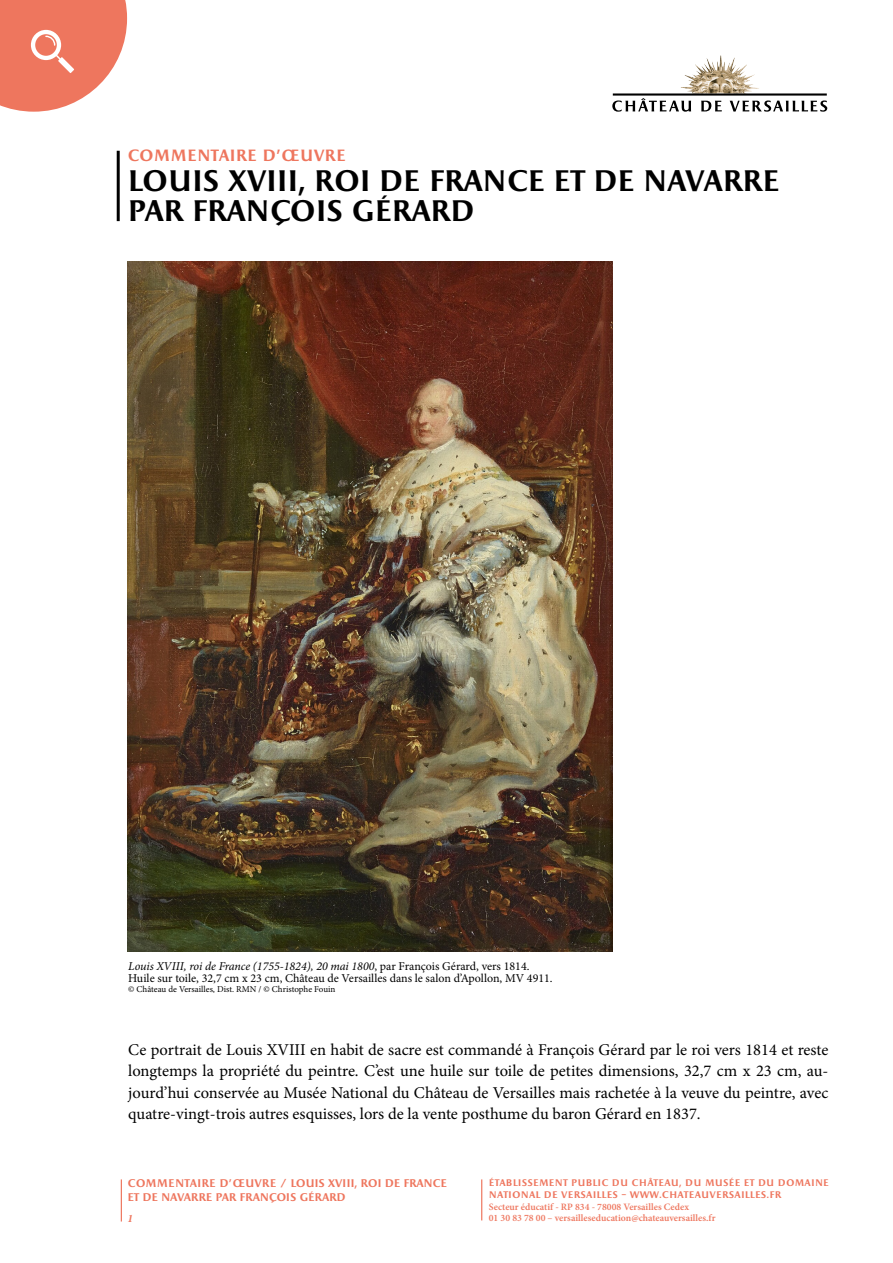
<style>
.page{position:relative;width:893px;height:1263px;background:#fff}
.page>*{position:absolute;margin:0;border:0;box-sizing:border-box;transform-origin:0 0}
.t1{font:700 30px/30px "Apollon";letter-spacing:-.03em;color:#000}
.t2{font:16.5px/21px "Minion Pro";color:#000;text-align:justify}
.t3{font:700 16.5px "Apollon";color:#ee765e}
.t4{font:12px/12px "Minion Pro";color:#000}
.t5{font:700 11.25px/13.5px "Apollon";letter-spacing:-.03em;color:#ee765e}
.t6{font:italic 700 11.25px "Minion Pro";color:#ee765e}
.t7{font:600 9.75px/11.7px "Minion Pro";color:#ee765e}
.t8{font:700 9.6px/11.7px "Apollon";letter-spacing:.015em;color:#ee765e}
.t9{font:9px "Minion Pro";color:#000}
.s1{font-style:italic}
</style>
<div class="page">
<img style="left:681px;top:55px;width:78px;height:38px">
<svg style="left:612px;top:93px;width:215px;height:19px"></svg>
<hr style="left:121px;top:1179px;width:1px;height:42px;background:#ee765e">
<hr style="left:481px;top:1179px;width:1px;height:41px;background:#ee765e">
<svg style="left:0;top:0;width:127px;height:112px"></svg>
<hr style="left:117px;top:151px;width:3px;height:70px;background:#000">
<img style="left:128px;top:262px;width:484px;height:689px">
<p class="t3" style="left:127px;top:146px;width:220px">COMMENTAIRE D’ŒUVRE</p>
<h1 class="t1" style="left:127px;top:168px;width:654px">LOUIS XVIII, ROI DE FRANCE ET DE NAVARRE<br>PAR FRANÇOIS GÉRARD</h1>
<p class="t4" style="left:128px;top:960px;width:426px"><span class="s1">Louis XVIII, roi de France (1755-1824), 20 mai 1800</span>, par François Gérard, vers 1814.<br>Huile sur toile, 32,7 cm x 23 cm, Château de Versailles dans le salon d’Apollon, MV 4911.</p>
<p class="t9" style="left:128px;top:983px;width:209px">© Château de Versailles, Dist. RMN / © Christophe Fouin</p>
<p class="t2" style="left:128px;top:1040px;width:702px">Ce portrait de Louis XVIII en habit de sacre est commandé à François Gérard par le roi vers 1814 et reste longtemps la propriété du peintre. C’est une huile sur toile de petites dimensions, 32,7 cm x 23 cm, au&shy;jourd’hui conservée au Musée National du Château de Versailles mais rachetée à la veuve du peintre, avec quatre-vingt-trois autres esquisses, lors de la vente posthume du baron Gérard en 1837.</p>
<p class="t5" style="left:128px;top:1177px;width:321px">COMMENTAIRE D’ŒUVRE / LOUIS XVIII, ROI DE FRANCE<br>ET DE NAVARRE PAR FRANÇOIS GÉRARD</p>
<p class="t6" style="left:128px;top:1210px;width:7px">1</p>
<p class="t8" style="left:489px;top:1178px;width:342px">ÉTABLISSEMENT PUBLIC DU CHÂTEAU, DU MUSÉE ET DU DOMAINE<br>NATIONAL DE VERSAILLES – WWW.CHATEAUVERSAILLES.FR</p>
<p class="t7" style="left:489px;top:1200px;width:228px">Secteur éducatif - RP 834 - 78008 Versailles Cedex<br>01 30 83 78 00 – versailleseducation@chateauversailles.fr</p>
</div>
